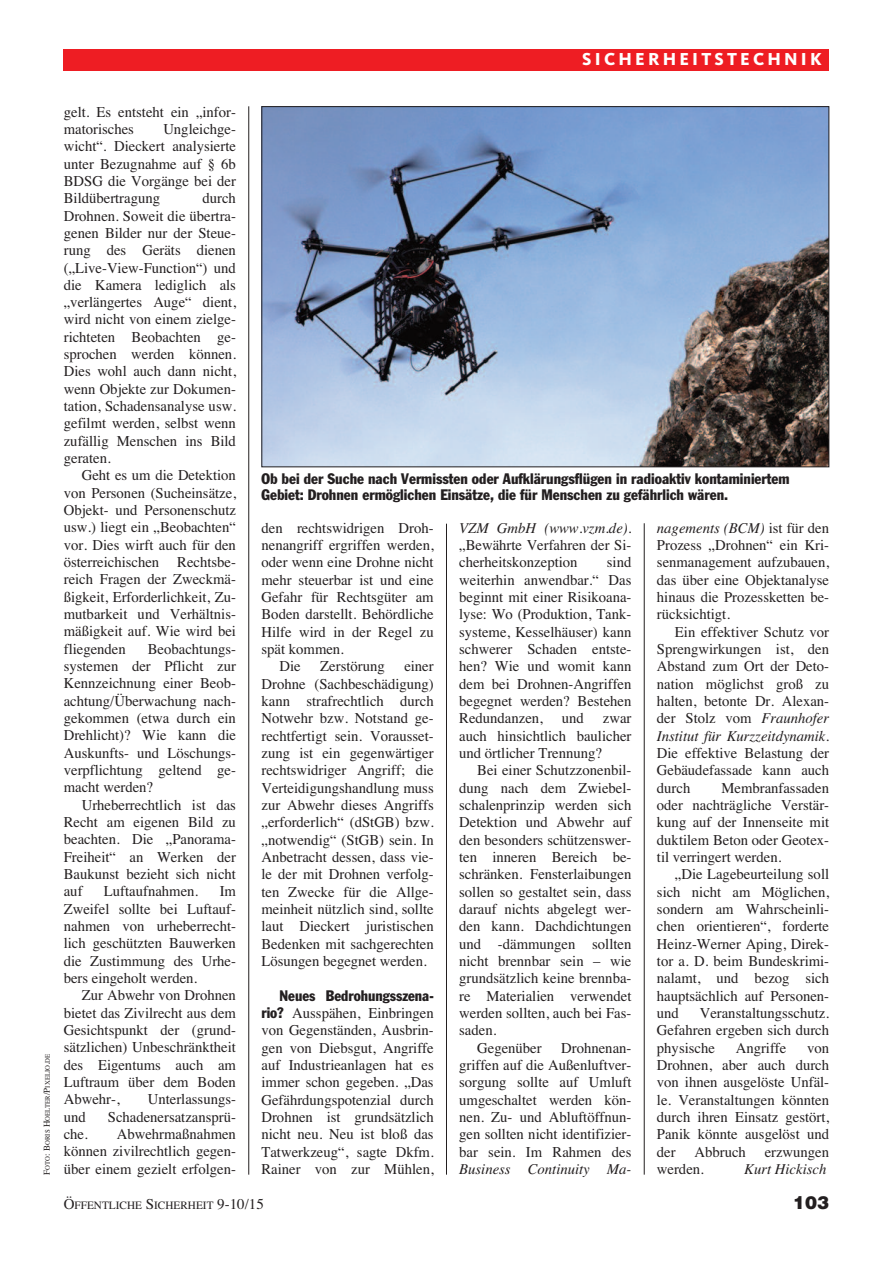
<style>
.page{position:relative;width:893px;height:1263px;background:#fff}
.page>*{position:absolute;margin:0;border:0;box-sizing:border-box;transform-origin:0 0}
.t1{font:800 18px "Kievit";letter-spacing:.175em;color:#fff}
.t2{font:900 18px "Helvetica";color:#231f20}
.t3{font:15px/17.2px "Times";color:#231f20;text-align:justify}
.t4{font:condensed 15px/15.8px "Franklin Gothic";color:#231f20}
.t5{font:italic 15px "Times";color:#231f20}
.t6{font:11.25px "Times";color:#231f20}
.t7{font:6.75px "Times";color:#231f20}
.s1{font-size:9px}
.s2{font-family:"Franklin Gothic";font-stretch:condensed}
.s3{font-style:italic}
.s4{font-size:15px}
</style>
<div class="page">
<hr style="left:248px;top:106px;width:1px;height:1068px;background:#231f20">
<hr style="left:446px;top:524px;width:1px;height:650px;background:#231f20">
<hr style="left:644px;top:523px;width:1px;height:651px;background:#231f20">
<div style="left:64px;top:49px;width:765px;height:21px;background:#ee1d23"></div>
<img style="left:263px;top:108px;width:564px;height:357px">
<p class="t1" style="left:582px;top:53px;width:241px">SICHERHEITSTECHNIK</p>
<p class="t7" style="left:43px;top:1175px;width:122px;rotate:-90deg"><span class="s1">F</span>OTO<span class="s1">: B</span>ORIS <span class="s1">H</span>OELTER<span class="s1">/P</span>IXELIO<span class="s1">.</span>DE</p>
<p class="t3" style="left:64px;top:103px;width:174px">gelt. Es entsteht ein „infor&shy;matorisches</p>
<p class="t3" style="left:64px;top:120px;width:174px;text-indent:100px">Ungleichge&shy;wicht“. Dieckert analysierte unter Bezugnahme auf § 6b BDSG die Vorgänge bei der Bildübertragung</p>
<p class="t3" style="left:64px;top:189px;width:174px;text-indent:139px">durch Drohnen. Soweit die übertra&shy;genen Bilder nur der Steue&shy;rung des Geräts dienen („Live-View-Function“) und die Kamera lediglich als „verlängertes Auge“ dient, wird nicht von einem zielge&shy;richteten Beobachten ge&shy;sprochen werden können.<br>Dies wohl auch dann nicht, wenn Objekte zur Dokumen&shy;tation, Schadensanalyse usw. gefilmt werden, selbst wenn zufällig Menschen ins Bild geraten.</p>
<p class="t3" style="left:64px;top:467px;width:174px;text-indent:18px">Geht es um die Detektion von Personen (Sucheinsätze, Objekt- und Personenschutz usw.) liegt ein „Beobachten“ vor. Dies wirft auch für den österreichischen Rechtsbe&shy;reich Fragen der Zweckmä&shy;ßigkeit, Erforderlichkeit, Zu&shy;mutbarkeit und Verhältnis&shy;mäßigkeit auf. Wie wird bei fliegenden</p>
<p class="t3" style="left:64px;top:640px;width:174px;text-indent:84px">Beobachtungs&shy;systemen der Pflicht zur Kennzeichnung einer Beob&shy;achtung/Überwachung nach&shy;gekommen (etwa durch ein Drehlicht)? Wie kann die Auskunfts- und Löschungs&shy;verpflichtung geltend ge&shy;macht werden?</p>
<p class="t3" style="left:64px;top:796px;width:174px;text-indent:18px">Urheberrechtlich ist das Recht am eigenen Bild zu beachten. Die „Panorama-Freiheit“ an Werken der Baukunst bezieht sich nicht auf</p>
<p class="t3" style="left:104px;top:882px;width:96px">Luftaufnahmen.</p>
<p class="t3" style="left:64px;top:882px;width:174px;text-indent:156px">Im Zweifel sollte bei Luftauf&shy;nahmen von urheberrecht&shy;lich geschützten Bauwerken die Zustimmung des Urhe&shy;bers eingeholt werden.</p>
<p class="t3" style="left:64px;top:986px;width:174px;text-indent:18px">Zur Abwehr von Drohnen bietet das Zivilrecht aus dem Gesichtspunkt der (grund&shy;sätzlichen) Unbeschränktheit des Eigentums auch am Luftraum über dem Boden Abwehr-,</p>
<p class="t3" style="left:148px;top:1090px;width:90px">Unterlassungs-</p>
<p class="t3" style="left:64px;top:1108px;width:24px">und</p>
<p class="t3" style="left:108px;top:1108px;width:130px">Schadenersatzansprü-</p>
<p class="t3" style="left:64px;top:1125px;width:26px">che.</p>
<p class="t3" style="left:64px;top:1125px;width:174px;text-indent:53px">Abwehrmaßnahmen können zivilrechtlich gegen&shy;über einem gezielt erfolgen-</p>
<p class="t4" style="left:261px;top:472px;width:530px">Ob bei der Suche nach Vermissten oder Aufklärungsflügen in radioaktiv kontaminiertem<br>Gebiet: Drohnen ermöglichen Einsätze, die für Menschen zu gefährlich wären.</p>
<p class="t3" style="left:261px;top:519px;width:174px">den rechtswidrigen Droh-</p>
<p class="t3" style="left:261px;top:536px;width:174px">nenangriff ergriffen werden,</p>
<p class="t3" style="left:261px;top:554px;width:174px">oder wenn eine Drohne nicht</p>
<p class="t3" style="left:261px;top:571px;width:174px">mehr steuerbar ist und eine</p>
<p class="t3" style="left:261px;top:588px;width:174px">Gefahr für Rechtsgüter am</p>
<p class="t3" style="left:261px;top:606px;width:174px">Boden darstellt. Behördliche</p>
<p class="t3" style="left:261px;top:623px;width:174px">Hilfe wird in der Regel zu</p>
<p class="t3" style="left:261px;top:640px;width:84px">spät kommen.</p>
<p class="t3" style="left:279px;top:657px;width:23px">Die</p>
<p class="t3" style="left:320px;top:657px;width:66px">Zerstörung</p>
<p class="t3" style="left:261px;top:657px;width:174px;text-indent:143px">einer Drohne (Sachbeschädigung) kann strafrechtlich durch Notwehr bzw. Notstand ge&shy;rechtfertigt sein. Vorausset&shy;zung ist ein gegenwärtiger rechtswidriger Angriff; die Verteidigungshandlung muss zur Abwehr dieses Angriffs „erforderlich“ (dStGB) bzw. „notwendig“ (StGB) sein. In Anbetracht dessen, dass vie&shy;le der mit Drohnen verfolg&shy;ten Zwecke für die Allge&shy;meinheit nützlich sind, sollte laut Dieckert juristischen Bedenken mit sachgerechten Lösungen begegnet werden.</p>
<p class="t4" style="left:279px;top:988px;width:156px">Neues Bedrohungsszena-</p>
<p class="t3" style="left:261px;top:1004px;width:174px"><span class="s2">rio?</span> Ausspähen, Einbringen von Gegenständen, Ausbrin&shy;gen von Diebsgut, Angriffe auf Industrieanlagen hat es immer schon gegeben. „Das Gefährdungspotenzial durch Drohnen ist grundsätzlich nicht neu. Neu ist bloß das Tatwerkzeug“, sagte Dkfm.<br>Rainer von zur Mühlen,</p>
<p class="t5" style="left:459px;top:519px;width:174px">VZM GmbH (www.vzm.de).</p>
<p class="t3" style="left:459px;top:536px;width:174px">„Bewährte Verfahren der Si&shy;cherheitskonzeption</p>
<p class="t3" style="left:459px;top:554px;width:174px;text-indent:148px">sind weiterhin anwendbar.“ Das beginnt mit einer Risikoana&shy;lyse: Wo (Produktion, Tank&shy;systeme, Kesselhäuser) kann schwerer Schaden entste&shy;hen? Wie und womit kann dem bei Drohnen-Angriffen begegnet werden? Bestehen Redundanzen,</p>
<p class="t3" style="left:562px;top:709px;width:24px">und</p>
<p class="t3" style="left:459px;top:709px;width:174px;text-indent:144px">zwar auch hinsichtlich baulicher und örtlicher Trennung?</p>
<p class="t3" style="left:477px;top:761px;width:156px">Bei einer Schutzzonenbil-</p>
<p class="t3" style="left:459px;top:779px;width:174px">dung nach dem Zwiebel-</p>
<p class="t3" style="left:459px;top:796px;width:174px">schalenprinzip werden sich</p>
<p class="t3" style="left:459px;top:813px;width:174px">Detektion und Abwehr auf</p>
<p class="t3" style="left:459px;top:831px;width:174px">den besonders schützenswer-</p>
<p class="t3" style="left:459px;top:848px;width:174px">ten inneren Bereich be-</p>
<p class="t3" style="left:459px;top:865px;width:174px">schränken. Fensterlaibungen</p>
<p class="t3" style="left:459px;top:883px;width:174px">sollen so gestaltet sein, dass</p>
<p class="t3" style="left:459px;top:900px;width:174px">darauf nichts abgelegt wer-</p>
<p class="t3" style="left:459px;top:917px;width:174px">den kann. Dachdichtungen</p>
<p class="t3" style="left:459px;top:935px;width:174px">und -dämmungen sollten</p>
<p class="t3" style="left:459px;top:952px;width:174px">nicht brennbar sein – wie</p>
<p class="t3" style="left:459px;top:969px;width:174px">grundsätzlich keine brennba-</p>
<p class="t3" style="left:459px;top:987px;width:174px">re Materialien verwendet</p>
<p class="t3" style="left:459px;top:1004px;width:174px">werden sollten, auch bei Fas-</p>
<p class="t3" style="left:459px;top:1021px;width:39px">saden.</p>
<p class="t3" style="left:477px;top:1039px;width:66px">Gegenüber</p>
<p class="t3" style="left:459px;top:1039px;width:174px;text-indent:102px">Drohnenan&shy;griffen auf die Außenluftver&shy;sorgung sollte auf Umluft umgeschaltet werden kön&shy;nen. Zu- und Abluftöffnun&shy;gen sollten nicht identifizier&shy;bar sein. Im Rahmen des</p>
<p class="t5" style="left:459px;top:1160px;width:174px">Business Continuity Ma-</p>
<p class="t3" style="left:657px;top:519px;width:174px"><span class="s3">nagements (BCM)</span> ist für den Prozess „Drohnen“ ein Kri&shy;senmanagement aufzubauen, das über eine Objektanalyse hinaus die Prozessketten be&shy;rücksichtigt.</p>
<p class="t3" style="left:657px;top:623px;width:174px;text-indent:18px">Ein effektiver Schutz vor Sprengwirkungen ist, den Abstand zum Ort der Deto&shy;nation möglichst groß zu halten, betonte Dr. Alexan&shy;der Stolz vom <span class="s3">Fraunhofer Institut für Kurzzeitdynamik.</span></p>
<p class="t3" style="left:657px;top:744px;width:174px">Die effektive Belastung der Gebäudefassade kann auch durch</p>
<p class="t3" style="left:657px;top:779px;width:174px;text-indent:64px">Membranfassaden oder nachträgliche Verstär&shy;kung auf der Innenseite mit duktilem Beton oder Geotex&shy;til verringert werden.</p>
<p class="t3" style="left:657px;top:865px;width:174px;text-indent:18px">„Die Lagebeurteilung soll sich nicht am Möglichen, sondern am Wahrscheinli&shy;chen orientieren“, forderte Heinz-Werner Aping, Direk&shy;tor a. D. beim Bundeskrimi&shy;nalamt, und bezog sich hauptsächlich auf Personen&shy;und</p>
<p class="t3" style="left:657px;top:1004px;width:174px;text-indent:43px">Veranstaltungsschutz.<br>Gefahren ergeben sich durch physische</p>
<p class="t3" style="left:736px;top:1039px;width:52px">Angriffe</p>
<p class="t3" style="left:657px;top:1039px;width:174px;text-indent:150px">von Drohnen, aber auch durch von ihnen ausgelöste Unfäl&shy;le. Veranstaltungen könnten durch ihren Einsatz gestört, Panik könnte ausgelöst und der</p>
<p class="t3" style="left:694px;top:1143px;width:53px">Abbruch</p>
<p class="t3" style="left:765px;top:1143px;width:66px">erzwungen</p>
<p class="t3" style="left:657px;top:1160px;width:48px">werden.</p>
<p class="t5" style="left:744px;top:1160px;width:84px">Kurt Hickisch</p>
<p class="t6" style="left:64px;top:1198px;width:202px"><span class="s4">Ö</span>FFENTLICHE <span class="s4">S</span>ICHERHEIT <span class="s4">9-10/15</span></p>
<p class="t2" style="left:793px;top:1192px;width:38px">103</p>
</div>
